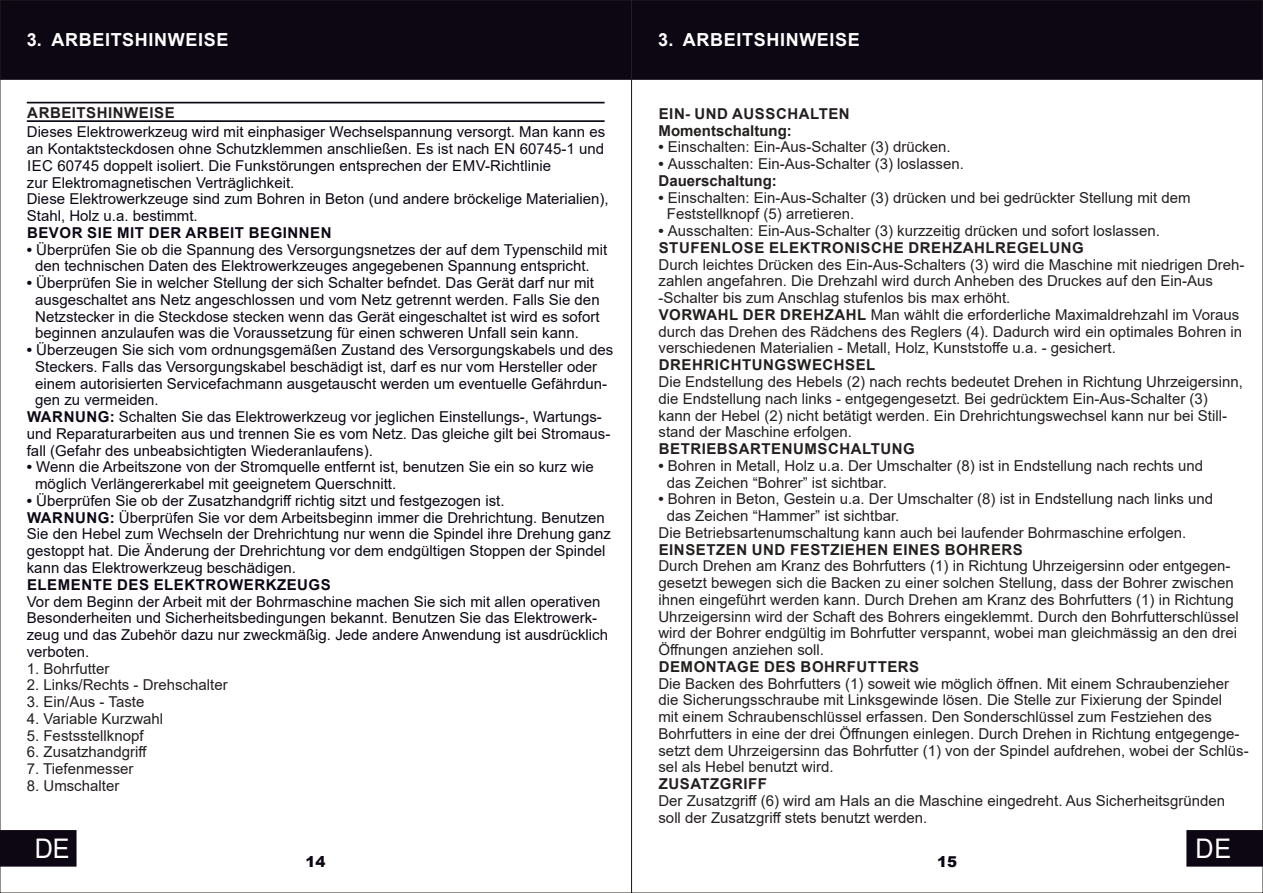
<style>
.page{position:relative;width:1263px;height:893px;background:#fff}
.page>*{position:absolute;margin:0;border:0;box-sizing:border-box;transform-origin:0 0}
.t1{font:27px "Arial";color:#fff;scale:.93 1}
.t2{font:700 18px "Arial";letter-spacing:.035em;color:#fff}
.t3{font:15px/16.8px "Arial";color:#241f1f}
.t4{font:15px/16.8px "Arial";color:#0d0714}
.t5{font:700 15px "Arial";letter-spacing:.035em;color:#241f1f}
.t6{font:700 15px "Arial";letter-spacing:.035em;color:#0d0714}
.t7{font:700 15px/16.8px "Arial";color:#241f1f}
.t8{font:900 15px "Arial";color:#0d0714}
.s1{font-weight:700}
</style>
<div class="page">
<div style="left:2px;top:2px;width:628px;height:78px;background:#0d0714"></div>
<div style="left:633px;top:2px;width:628px;height:78px;background:#0d0714"></div>
<svg style="left:26px;top:101px;width:579px;height:3px"></svg>
<svg style="left:26px;top:120px;width:579px;height:2px"></svg>
<div style="left:0;top:830px;width:77px;height:37px;background:#0d0714"></div>
<div style="left:1186px;top:830px;width:77px;height:37px;background:#0d0714"></div>
<p class="t2" style="left:27px;top:33px;width:203px">3. ARBEITSHINWEISE</p>
<p class="t2" style="left:658px;top:33px;width:203px">3. ARBEITSHINWEISE</p>
<p class="t5" style="left:27px;top:107px;width:149px">ARBEITSHINWEISE</p>
<p class="t7" style="left:658px;top:107px;width:193px">EIN- UND AUSSCHALTEN<br>Momentschaltung:</p>
<p class="t3" style="left:658px;top:140px;width:294px"><span class="s1">•</span> Einschalten: Ein-Aus-Schalter (3) drücken.</p>
<p class="t3" style="left:658px;top:157px;width:307px"><span class="s1">•</span> Ausschalten: Ein-Aus-Schalter (3) loslassen.<br><span class="s1">Dauerschaltung:</span></p>
<p class="t3" style="left:667px;top:190px;width:525px;text-indent:-8px"><span class="s1">•</span> Einschalten: Ein-Aus-Schalter (3) drücken und bei gedrückter Stellung mit dem<br>Feststellknopf (5) arretieren.</p>
<p class="t3" style="left:658px;top:224px;width:503px"><span class="s1">•</span> Ausschalten: Ein-Aus-Schalter (3) kurzzeitig drücken und sofort loslassen.<br><span class="s1">STUFENLOSE ELEKTRONISCHE DREHZAHLREGELUNG</span></p>
<p class="t3" style="left:658px;top:257px;width:587px">Durch leichtes Drücken des Ein-Aus-Schalters (3) wird die Maschine mit niedrigen Dreh&shy;zahlen angefahren. Die Drehzahl wird durch Anheben des Druckes auf den Ein-Aus -Schalter bis zum Anschlag stufenlos bis max erhöht.<br><span class="s1">VORWAHL DER DREHZAHL</span> Man wählt die erforderliche Maximaldrehzahl im Voraus durch das Drehen des Rädchens des Reglers (4). Dadurch wird ein optimales Bohren in verschiedenen Materialien - Metall, Holz, Kunststoffe u.a. - gesichert.</p>
<p class="t5" style="left:659px;top:359px;width:218px">DREHRICHTUNGSWECHSEL</p>
<p class="t3" style="left:658px;top:375px;width:586px">Die Endstellung des Hebels (2) nach rechts bedeutet Drehen in Richtung Uhrzeigersinn, die Endstellung nach links - entgegengesetzt. Bei gedrücktem Ein-Aus-Schalter (3) kann der Hebel (2) nicht betätigt werden. Ein Drehrichtungswechsel kann nur bei Still&shy;stand der Maschine erfolgen.</p>
<p class="t5" style="left:659px;top:443px;width:258px">BETRIEBSARTENUMSCHALTUNG</p>
<p class="t3" style="left:667px;top:458px;width:538px;text-indent:-8px"><span class="s1">•</span> Bohren in Metall, Holz u.a. Der Umschalter (8) ist in Endstellung nach rechts und das Zeichen “Bohrer” ist sichtbar.</p>
<p class="t3" style="left:658px;top:492px;width:556px"><span class="s1">•</span> Bohren in Beton, Gestein u.a. Der Umschalter (8) ist in Endstellung nach links und</p>
<p class="t3" style="left:667px;top:509px;width:234px">das Zeichen “Hammer” ist sichtbar.</p>
<p class="t3" style="left:658px;top:526px;width:529px">Die Betriebsartenumschaltung kann auch bei laufender Bohrmaschine erfolgen.</p>
<p class="t5" style="left:659px;top:544px;width:366px">EINSETZEN UND FESTZIEHEN EINES BOHRERS</p>
<p class="t3" style="left:658px;top:559px;width:582px">Durch Drehen am Kranz des Bohrfutters (1) in Richtung Uhrzeigersinn oder entgegen&shy;gesetzt bewegen sich die Backen zu einer solchen Stellung, dass der Bohrer zwischen ihnen eingeführt werden kann. Durch Drehen am Kranz des Bohrfutters (1) in Richtung Uhrzeigersinn wird der Schaft des Bohrers eingeklemmt. Durch den Bohrfutterschlüssel wird der Bohrer endgültig im Bohrfutter verspannt, wobei man gleichmässig an den drei Öffnungen anziehen soll.</p>
<p class="t5" style="left:659px;top:661px;width:262px">DEMONTAGE DES BOHRFUTTERS</p>
<p class="t3" style="left:658px;top:676px;width:592px">Die Backen des Bohrfutters (1) soweit wie möglich öffnen. Mit einem Schraubenzieher die Sicherungsschraube mit Linksgewinde lösen. Die Stelle zur Fixierung der Spindel<br>mit einem Schraubenschlüssel erfassen. Den Sonderschlüssel zum Festziehen des Bohrfutters in eine der drei Öffnungen einlegen. Durch Drehen in Richtung entgegenge&shy;setzt dem Uhrzeigersinn das Bohrfutter (1) von der Spindel aufdrehen, wobei der Schlüs&shy;sel als Hebel benutzt wird.</p>
<p class="t5" style="left:659px;top:778px;width:110px">ZUSATZGRIFF</p>
<p class="t3" style="left:658px;top:794px;width:568px">Der Zusatzgriff (6) wird am Hals an die Maschine eingedreht. Aus Sicherheitsgründen soll der Zusatzgriff stets benutzt werden.</p>
<h1 class="t1" style="left:35px;top:838px;width:39px">DE</h1>
<p class="t8" style="left:305px;top:856px;width:22px">14</p>
<p class="t8" style="left:937px;top:856px;width:22px">15</p>
<p class="t4" style="left:27px;top:125px;width:583px">Dieses Elektrowerkzeug wird mit einphasiger Wechselspannung versorgt. Man kann es an Kontaktsteckdosen ohne Schutzklemmen anschließen. Es ist nach EN 60745-1 und IEC 60745 doppelt isoliert. Die Funkstörungen entsprechen der EMV-Richtlinie<br>zur Elektromagnetischen Verträglichkeit.<br>Diese Elektrowerkzeuge sind zum Bohren in Beton (und andere bröckelige Materialien), Stahl, Holz u.a. bestimmt.</p>
<p class="t6" style="left:27px;top:227px;width:306px">BEVOR SIE MIT DER ARBEIT BEGINNEN</p>
<p class="t4" style="left:35px;top:242px;width:573px;text-indent:-8px"><span class="s1">•</span> Überprüfen Sie ob die Spannung des Versorgungsnetzes der auf dem Typenschild mit den technischen Daten des Elektrowerkzeuges angegebenen Spannung entspricht.</p>
<p class="t4" style="left:35px;top:276px;width:566px;text-indent:-8px"><span class="s1">•</span> Überprüfen Sie in welcher Stellung der sich Schalter befndet. Das Gerät darf nur mit ausgeschaltet ans Netz angeschlossen und vom Netz getrennt werden. Falls Sie den Netzstecker in die Steckdose stecken wenn das Gerät eingeschaltet ist wird es sofort beginnen anzulaufen was die Voraussetzung für einen schweren Unfall sein kann.</p>
<p class="t4" style="left:27px;top:343px;width:588px"><span class="s1">•</span> Überzeugen Sie sich vom ordnungsgemäßen Zustand des Versorgungskabels und des</p>
<p class="t4" style="left:35px;top:360px;width:563px">Steckers. Falls das Versorgungskabel beschädigt ist, darf es nur vom Hersteller oder</p>
<p class="t4" style="left:35px;top:376px;width:573px">einem autorisierten Servicefachmann ausgetauscht werden um eventuelle Gefährdun-</p>
<p class="t4" style="left:35px;top:393px;width:125px">gen zu vermeiden.</p>
<p class="t4" style="left:27px;top:410px;width:576px"><span class="s1">WARNUNG:</span> Schalten Sie das Elektrowerkzeug vor jeglichen Einstellungs-, Wartungs-</p>
<p class="t4" style="left:27px;top:427px;width:585px">und Reparaturarbeiten aus und trennen Sie es vom Netz. Das gleiche gilt bei Stromaus-</p>
<p class="t4" style="left:27px;top:443px;width:347px">fall (Gefahr des unbeabsichtigten Wiederanlaufens).</p>
<p class="t4" style="left:35px;top:460px;width:560px;text-indent:-8px"><span class="s1">•</span> Wenn die Arbeitszone von der Stromquelle entfernt ist, benutzen Sie ein so kurz wie möglich Verlängererkabel mit geeignetem Querschnitt.</p>
<p class="t4" style="left:27px;top:494px;width:586px"><span class="s1">•</span> Überprüfen Sie ob der Zusatzhandgriff richtig sitzt und festgezogen ist.<br><span class="s1">WARNUNG:</span> Überprüfen Sie vor dem Arbeitsbeginn immer die Drehrichtung. Benutzen Sie den Hebel zum Wechseln der Drehrichtung nur wenn die Spindel ihre Drehung ganz gestoppt hat. Die Änderung der Drehrichtung vor dem endgültigen Stoppen der Spindel kann das Elektrowerkzeug beschädigen.</p>
<p class="t6" style="left:27px;top:579px;width:305px">ELEMENTE DES ELEKTROWERKZEUGS</p>
<p class="t4" style="left:27px;top:594px;width:583px">Vor dem Beginn der Arbeit mit der Bohrmaschine machen Sie sich mit allen operativen Besonderheiten und Sicherheitsbedingungen bekannt. Benutzen Sie das Elektrowerk&shy;zeug und das Zubehör dazu nur zweckmäßig. Jede andere Anwendung ist ausdrücklich verboten.</p>
<p class="t3" style="left:27px;top:661px;width:84px">1. Bohrfutter</p>
<p class="t3" style="left:27px;top:678px;width:202px">2. Links/Rechts - Drehschalter</p>
<p class="t3" style="left:27px;top:695px;width:119px">3. Ein/Aus - Taste</p>
<p class="t3" style="left:27px;top:711px;width:138px">4. Variable Kurzwahl</p>
<p class="t3" style="left:27px;top:728px;width:118px">5. Festsstellknopf</p>
<p class="t3" style="left:27px;top:745px;width:122px">6. Zusatzhandgriff</p>
<p class="t3" style="left:27px;top:762px;width:108px">7. Tiefenmesser</p>
<p class="t3" style="left:27px;top:778px;width:94px">8. Umschalter</p>
<h1 class="t1" style="left:1195px;top:838px;width:40px">DE</h1>
</div>
